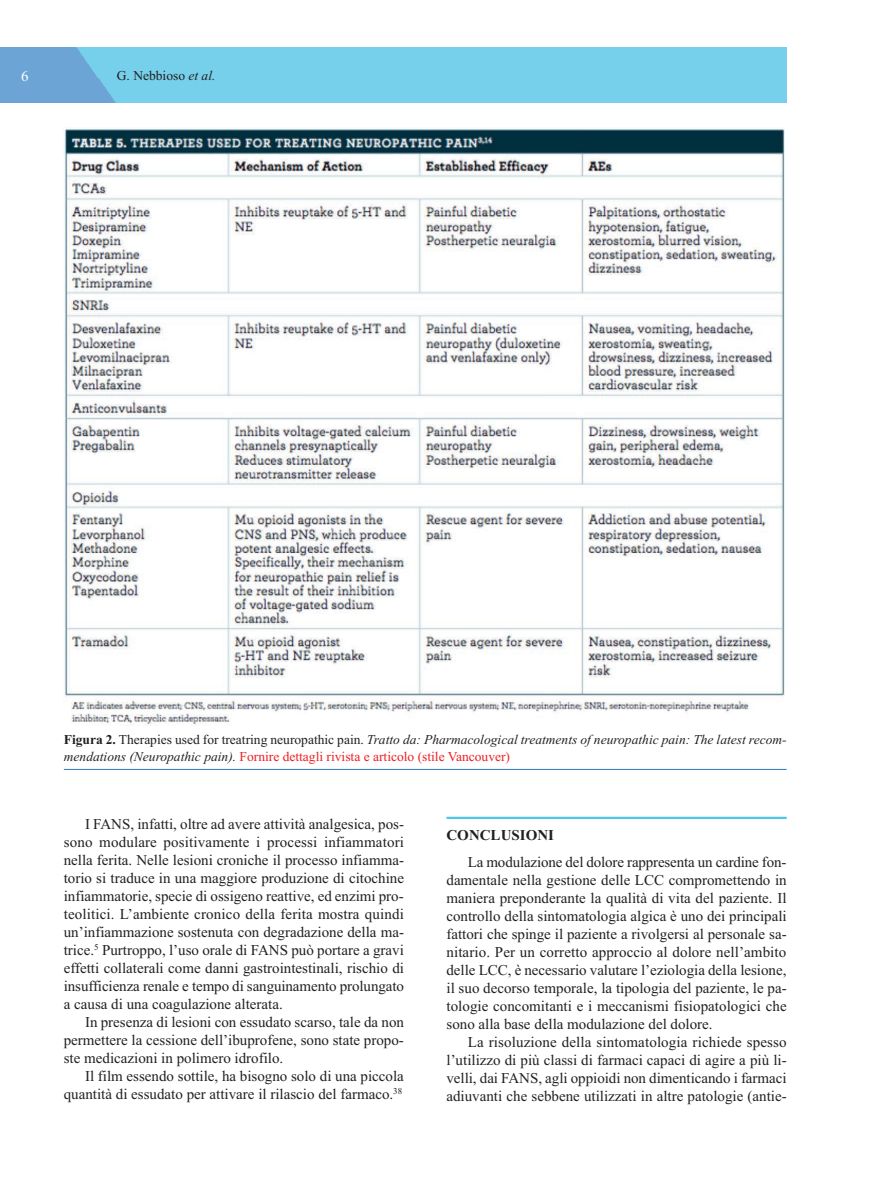
<style>
.page{position:relative;width:893px;height:1191px;background:#fff}
.page>*{position:absolute;margin:0;border:0;box-sizing:border-box;transform-origin:0 0}
.t1{font:15px/18px "Times New Roman";color:#231f20;text-align:justify}
.t2{font:700 15px "Times New Roman";color:#231f20}
.t3{font:15px "Times New Roman";color:#fff}
.t4{font:italic 13.5px/16.2px "Times New Roman";color:#231f20}
.t5{font:13.5px "Times New Roman";color:#231f20}
.s1{font-style:italic}
.s2{font-weight:700;font-style:normal}
.s3{font-style:normal}
.s4{font-style:normal;color:#ee1e24}
</style>
<div class="page">
<hr style="left:446px;top:816px;width:341px;height:3px;background:#4dc7e9">
<img style="left:64px;top:128px;width:721px;height:597px">
<hr style="left:64px;top:769px;width:723px;height:1px;background:#2b79be">
<p class="t3" style="left:21px;top:67px;width:9px">6</p>
<p class="t5" style="left:117px;top:67px;width:100px">G. Nebbioso <span class="s1">et al.</span></p>
<p class="t4" style="left:64px;top:731px;width:724px"><span class="s2">Figura 2.</span> <span class="s3">Therapies used for treatring neuropathic pain.</span> Tratto da: Pharmacological treatments of neuropathic pain: The latest recom&shy;mendations (Neuropathic pain). <span class="s4">Fornire dettagli rivista e articolo (stile Vancouver)</span></p>
<p class="t1" style="left:64px;top:814px;width:342px;text-indent:21px">I FANS, infatti, oltre ad avere attività analgesica, pos&shy;sono modulare positivamente i processi infiammatori nella ferita. Nelle lesioni croniche il processo infiamma&shy;torio si traduce in una maggiore produzione di citochine infiammatorie, specie di ossigeno reattive, ed enzimi pro&shy;teolitici. L’ambiente cronico della ferita mostra quindi un’infiammazione sostenuta con degradazione della ma&shy;trice.<sup>5</sup> Purtroppo, l’uso orale di FANS può portare a gravi effetti collaterali come danni gastrointestinali, rischio di insufficienza renale e tempo di sanguinamento prolungato a causa di una coagulazione alterata.</p>
<p class="t1" style="left:64px;top:1012px;width:342px;text-indent:21px">In presenza di lesioni con essudato scarso, tale da non permettere la cessione dell’ibuprofene, sono state propo&shy;ste medicazioni in polimero idrofilo.</p>
<p class="t1" style="left:64px;top:1066px;width:342px;text-align:right">Il film essendo sottile, ha bisogno solo di una piccola quantità di essudato per attivare il rilascio del farmaco.<sup>38</sup></p>
<p class="t2" style="left:446px;top:826px;width:109px">CONCLUSIONI</p>
<p class="t1" style="left:446px;top:853px;width:342px;text-indent:21px">La modulazione del dolore rappresenta un cardine fon&shy;damentale nella gestione delle LCC compromettendo in maniera preponderante la qualità di vita del paziente. Il controllo della sintomatologia algica è uno dei principali fattori che spinge il paziente a rivolgersi al personale sa&shy;nitario. Per un corretto approccio al dolore nell’ambito delle LCC, è necessario valutare l’eziologia della lesione, il suo decorso temporale, la tipologia del paziente, le pa&shy;tologie concomitanti e i meccanismi fisiopatologici che sono alla base della modulazione del dolore.</p>
<p class="t1" style="left:446px;top:1033px;width:342px;text-indent:21px">La risoluzione della sintomatologia richiede spesso l’utilizzo di più classi di farmaci capaci di agire a più li&shy;velli, dai FANS, agli oppioidi non dimenticando i farmaci adiuvanti che sebbene utilizzati in altre patologie (antie-</p>
</div>
